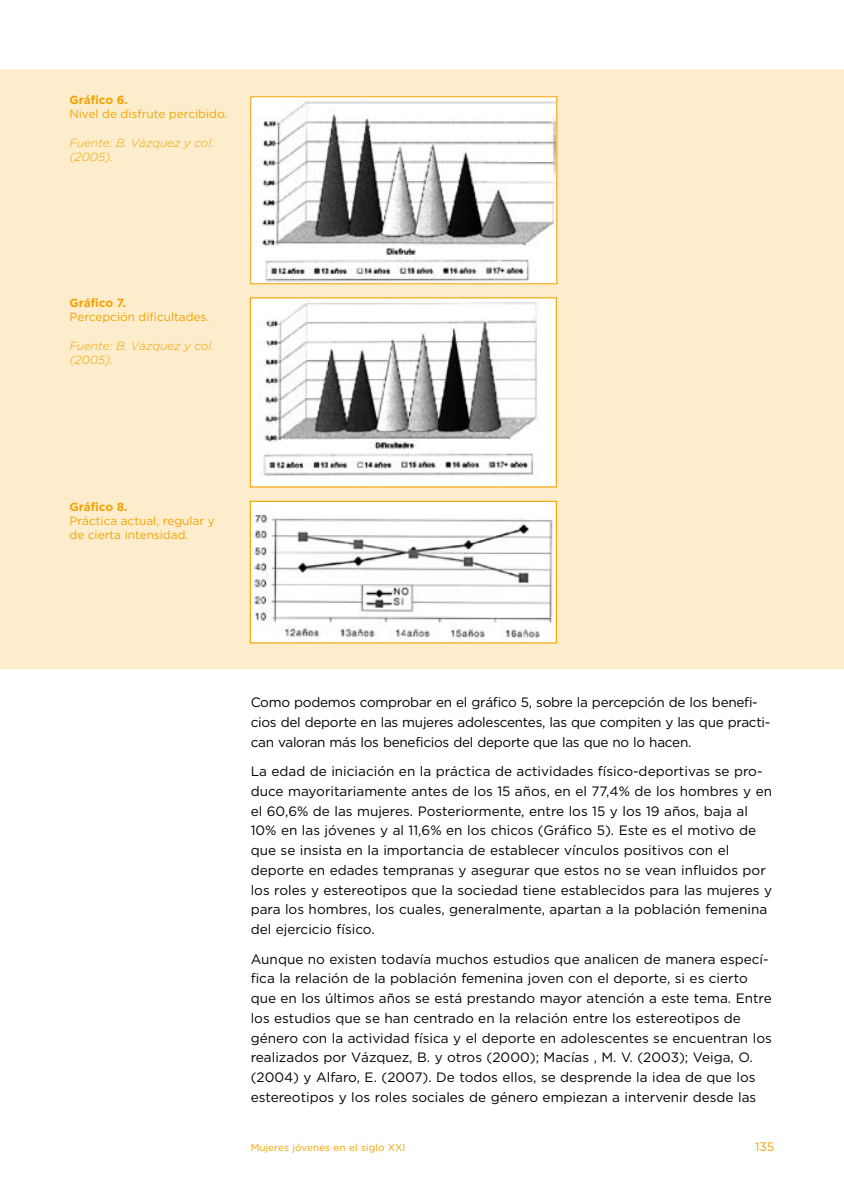
<style>
.page{position:relative;width:844px;height:1191px;background:#fff}
.page>*{position:absolute;margin:0;border:0;box-sizing:border-box;transform-origin:0 0}
.t1{font:13.65px/19.8px "Gotham";color:#000}
.t2{font:13.65px/19.8px "Gotham";letter-spacing:-.02em;color:#000}
.t3{font:12.25px "Gotham";color:#f3a300}
.t4{font:11.9px/14.2px "Gotham";color:#f3a300}
.t5{font:italic 300 11.9px/14.2px "Gotham";color:#f3a300}
.t6{font:700 11.9px "Gotham";color:#f3a300}
.t7{font:10.15px "Gotham";color:#f3a300}
</style>
<div class="page">
<div style="left:0;top:69px;width:843px;height:599px;background:#fdedcc"></div>
<img style="left:252px;top:98px;width:303px;height:184px">
<img style="left:252px;top:299px;width:302px;height:186px">
<img style="left:252px;top:503px;width:302px;height:138px">
<div style="left:250px;top:501px;width:306px;height:142px;border:1px solid #f3a300"></div>
<p class="t6" style="left:69px;top:93px;width:60px">Gráfico 6.</p>
<p class="t4" style="left:69px;top:107px;width:159px">N ivel de disfrute percibido.</p>
<p class="t5" style="left:69px;top:135px;width:146px">Fuente: B. Vázquez y col. (2005).</p>
<p class="t6" style="left:69px;top:296px;width:58px">Gráfico 7.</p>
<p class="t4" style="left:69px;top:310px;width:141px">Percepción dificultades.</p>
<p class="t5" style="left:69px;top:338px;width:146px">Fuente: B. Vázquez y col. (2005).</p>
<p class="t6" style="left:69px;top:499px;width:60px">Gráfico 8.</p>
<p class="t4" style="left:69px;top:513px;width:147px">Práctica actual, regular y de cierta intensidad.</p>
<p class="t2" style="left:251px;top:692px;width:521px">Como podemos comprobar en el gráfico 5, sobre la percepción de los benefi&shy;cios del deporte en las mujeres adolescentes, las que compiten y las que practi&shy;can valoran más los beneficios del deporte que las que no lo hacen.</p>
<p class="t1" style="left:251px;top:761px;width:522px">La edad de iniciación en la práctica de actividades físico-deportivas se pro&shy;duce mayoritariamente antes de los 15 años, en el 77,4% de los hombres y en el 60,6% de las mujeres. Posteriormente, entre los 15 y los 19 años, baja al 10% en las jóvenes y al 11,6% en los chicos (Gráfico 5). Este es el motivo de que se insista en la importancia de establecer vínculos positivos con el deporte en edades tempranas y asegurar que estos no se vean influidos por los roles y estereotipos que la sociedad tiene establecidos para las mujeres y para los hombres, los cuales, generalmente, apartan a la población femenina del ejercicio físico.</p>
<p class="t1" style="left:251px;top:948px;width:522px">Aunque no existen todavía muchos estudios que analicen de manera especí&shy;fica la relación de la población femenina joven con el deporte, si es cierto que en los últimos años se está prestando mayor atención a este tema. Entre los estudios que se han centrado en la relación entre los estereotipos de género con la actividad física y el deporte en adolescentes se encuentran los realizados por Vázquez, B. y otros (2000); Macías , M. V. (2003); Veiga, O. (2004) y Alfaro, E. (2007). De todos ellos, se desprende la idea de que los estereotipos y los roles sociales de género empiezan a intervenir desde las</p>
<p class="t7" style="left:251px;top:1141px;width:154px">Mujeres jóvenes en el siglo XXI</p>
<p class="t3" style="left:755px;top:1140px;width:21px">135</p>
</div>
